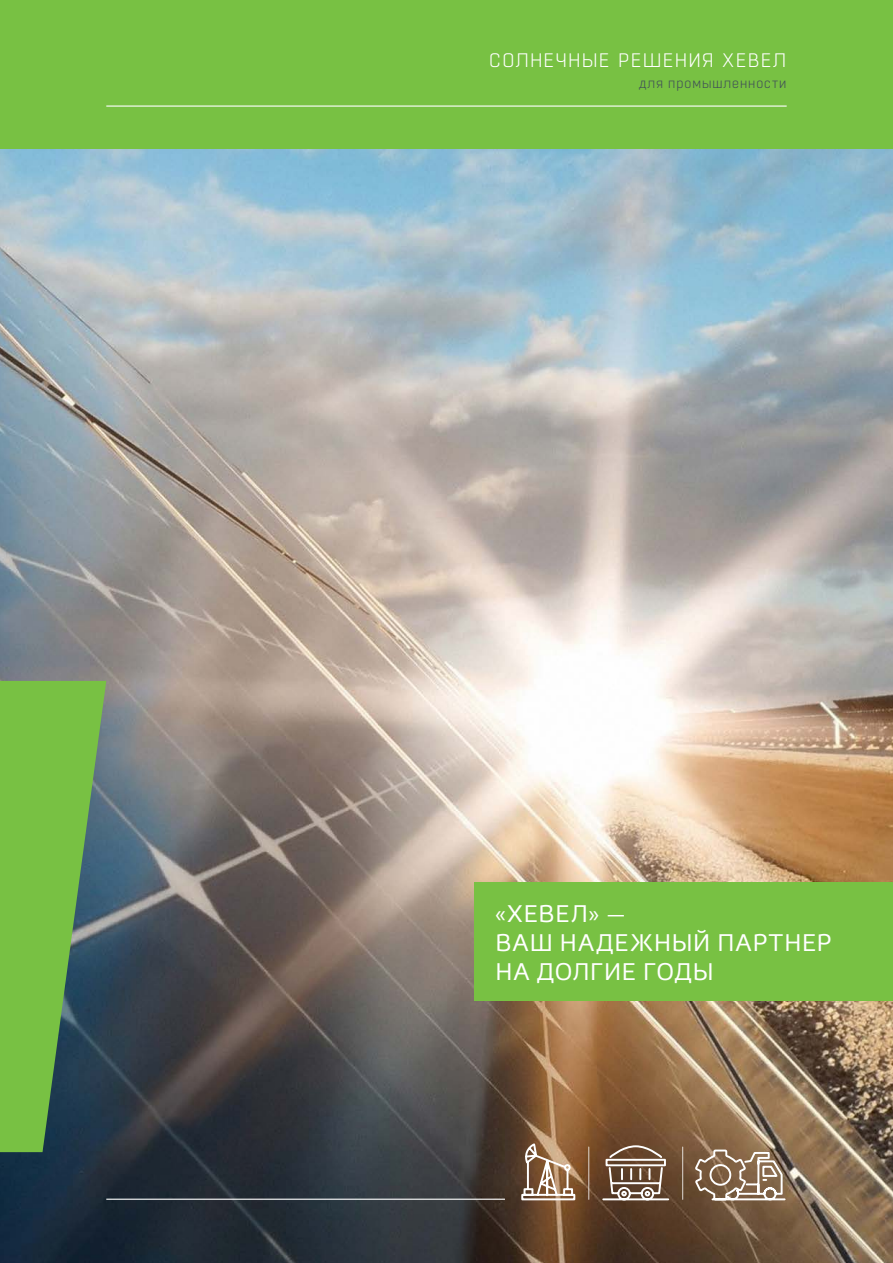
<style>
.page{position:relative;width:893px;height:1263px;background:#fff}
.page>*{position:absolute;margin:0;border:0;box-sizing:border-box;transform-origin:0 0}
.t1{font:24px/28.8px "Foros";letter-spacing:.035em;color:#fff}
.t2{font:300 19.5px "Boxed";letter-spacing:.025em;color:#fff}
.t3{font:300 13.5px "Boxed";letter-spacing:.02em;color:#404d58}
</style>
<div class="page">
<img style="left:0;top:149px;width:893px;height:1114px">
<svg style="left:0;top:681px;width:106px;height:471px;background:#639e4b"></svg>
<div style="left:0;top:0;width:893px;height:149px;background:#78c143"></div>
<hr style="left:106px;top:1198px;width:399px;height:2px;background:#fff">
<div style="left:474px;top:882px;width:419px;height:119px;background:#78c143"></div>
<hr style="left:106px;top:105px;width:681px;height:2px;background:#fff">
<svg style="left:520px;top:1141px;width:56px;height:60px"></svg>
<hr style="left:588px;top:1147px;width:1px;height:52px;background:#fff">
<hr style="left:682px;top:1147px;width:1px;height:52px;background:#fff">
<svg style="left:601px;top:1144px;width:69px;height:57px;background:#88705e"></svg>
<svg style="left:693px;top:1145px;width:94px;height:56px;background:#99826c"></svg>
<p class="t2" style="left:489px;top:48px;width:299px">СОЛНЕЧНЫЕ РЕШЕНИЯ ХЕВЕЛ</p>
<p class="t3" style="left:639px;top:75px;width:149px">для промышленности</p>
<p class="t1" style="left:496px;top:899px;width:338px">«ХЕВЕЛ» —<br>ВАШ НАДЕЖНЫЙ ПАРТНЕР<br>НА ДОЛГИЕ ГОДЫ</p>
</div>
